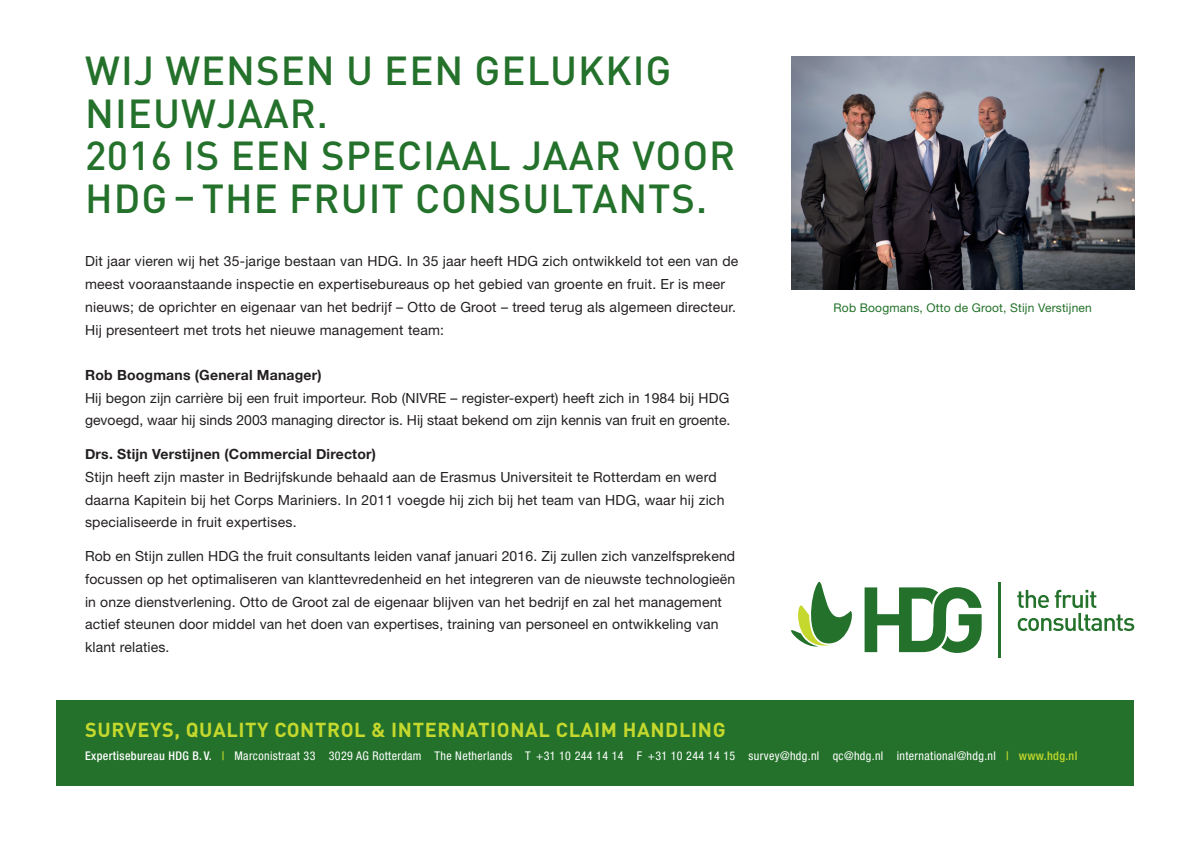
<style>
.page{position:relative;width:1191px;height:842px;background:#fff}
.page>*{position:absolute;margin:0;border:0;box-sizing:border-box;transform-origin:0 0}
.t1{font:500 40px/42.6px "DIN Pro";letter-spacing:.025em;color:#23712a}
.t2{font:700 20px "DIN Pro";letter-spacing:.03em;color:#c4d82d}
.t3{font:14px/22.6px "Helvetica Neue";letter-spacing:.01em;color:#231f20}
.t4{font:700 14px "Helvetica Neue";letter-spacing:.015em;color:#231f20}
.t5{font:condensed 12px "Helvetica Neue";letter-spacing:.03em;color:#fff}
.t6{font:12px "Helvetica Neue";letter-spacing:.015em;color:#23712a}
.s1{font-weight:500}
.s2{font-weight:500;color:#c4d82d}
</style>
<div class="page">
<div style="left:57px;top:700px;width:1077px;height:85px;background:#23712a"></div>
<svg style="left:1017px;top:590px;width:117px;height:41px"></svg>
<svg style="left:791px;top:582px;width:61px;height:65px"></svg>
<hr style="left:998px;top:582px;width:2px;height:76px;background:#23712a">
<svg style="left:864px;top:587px;width:117px;height:66px"></svg>
<img style="left:791px;top:57px;width:343px;height:232px">
<h1 class="t1" style="left:85px;top:48px;width:652px">WIJ WENSEN U EEN GELUKKIG<br>NIEUWJAAR.<br>2016 IS EEN SPECIAAL JAAR VOOR<br>HDG– THE FRUIT CONSULTANTS.</h1>
<p class="t3" style="left:85px;top:250px;width:655px">Dit jaar vieren wij het 35-jarige bestaan van HDG. In 35 jaar heeft HDG zich ontwikkeld tot een van de meest vooraanstaande inspectie en expertisebureaus op het gebied van groente en fruit. Er is meer nieuws; de oprichter en eigenaar van het bedrijf – Otto de Groot – treed terug als algemeen directeur.<br>Hij presenteert met trots het nieuwe management team:</p>
<p class="t4" style="left:85px;top:364px;width:238px">Rob Boogmans (General Manager)</p>
<p class="t3" style="left:85px;top:386px;width:647px">Hij begon zijn carrière bij een fruit importeur. Rob (NIVRE – register-expert) heeft zich in 1984 bij HDG gevoegd, waar hij sinds 2003 managing director is. Hij staat bekend om zijn kennis van fruit en groente.</p>
<p class="t4" style="left:85px;top:443px;width:292px">Drs. Stijn Verstijnen (Commercial Director)</p>
<p class="t3" style="left:85px;top:465px;width:641px">Stijn heeft zijn master in Bedrijfskunde behaald aan de Erasmus Universiteit te Rotterdam en werd daarna Kapitein bij het Corps Mariniers. In 2011 voegde hij zich bij het team van HDG, waar hij zich specialiseerde in fruit expertises.</p>
<p class="t3" style="left:85px;top:545px;width:652px">Rob en Stijn zullen HDG the fruit consultants leiden vanaf januari 2016. Zij zullen zich vanzelfsprekend focussen op het optimaliseren van klanttevredenheid en het integreren van de nieuwste technologieën in onze dienstverlening. Otto de Groot zal de eigenaar blijven van het bedrijf en zal het management actief steunen door middel van het doen van expertises, training van personeel en ontwikkeling van klant relaties.</p>
<p class="t6" style="left:833px;top:300px;width:260px">Rob Boogmans, Otto de Groot, Stijn Verstijnen</p>
<h2 class="t2" style="left:85px;top:716px;width:642px">SURVEYS, QUALITY CONTROL &amp; INTERNATIONAL CLAIM HANDLING</h2>
<p class="t5" style="left:85px;top:749px;width:993px"><span class="s1">Expertisebureau HDG B. V.</span> <span class="s2">|</span> Marconistraat 33 3029 AG Rotterdam The Netherlands T +31 10 244 14 14 F +31 10 244 14 15 survey@hdg.nl qc@hdg.nl international@hdg.nl <span class="s2">| www.hdg.nl</span></p>
</div>
